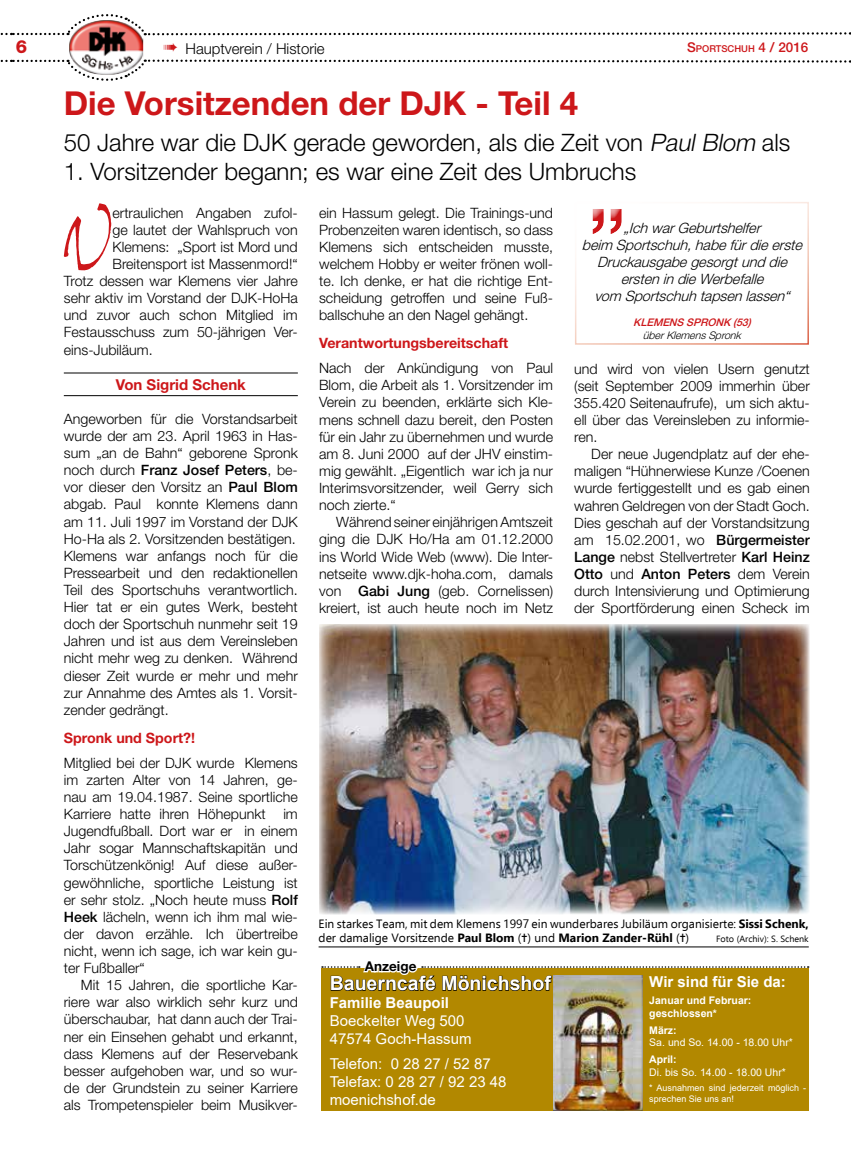
<style>
.page{position:relative;width:851px;height:1149px;background:#fff}
.page>*{position:absolute;margin:0;border:0;box-sizing:border-box;transform-origin:0 0}
.t1{font:90.9px "Bergell Let Plain";color:#cd171a}
.t2{font:500 90px "Helvetica Neue";color:#cd171a}
.t3{font:700 33px "Helvetica Neue";color:#cd171a}
.t4{font:300 24px "Helvetica Neue";color:#000}
.t5{font:700 19.5px "Arial";color:#fff}
.t6{font:800 18px "Helvetica Neue";color:#cd171a}
.t7{font:15px/18px "Arial";color:#fff}
.t8{font:700 15px "Arial";color:#fff}
.t9{font:300 15px "Helvetica Neue";color:#000}
.t10{font:700 15px "Helvetica Neue";color:#cd171a}
.t11{font:300 14.25px/17.1px "Helvetica Neue";color:#000;text-align:justify}
.t12{font:italic 300 14.25px/17.1px "Helvetica Neue";color:#000;text-align:center}
.t13{font:700 14.25px "Helvetica Neue";color:#cd171a}
.t14{font:700 13.5px "Helvetica Neue";color:#000}
.t15{font:12px/14.4px "Ebrima";color:#000}
.t16{font:10.5px "Arial";color:#fff}
.t17{font:700 10.5px/12.6px "Arial";color:#fff}
.t18{font:italic 500 10.5px "Helvetica Neue";color:#cd171a}
.t19{font:italic 300 10.5px "Helvetica Neue";color:#000}
.t20{font:500 9.45px "Helvetica Neue";color:#cd171a}
.t21{font:9px/10.8px "Arial";color:#fff}
.t22{font:9px "Ebrima";color:#000}
.s1{font-size:13.5px}
.s2{font-style:italic}
.s3{font-weight:500}
.s4{font-weight:700}
</style>
<div class="page">
<img style="left:69px;top:36px;width:74px;height:22px">
<svg style="left:0;top:14px;width:850px;height:22px"></svg>
<svg style="left:0;top:58px;width:850px;height:23px"></svg>
<div style="left:320px;top:967px;width:488px;height:143px;background:#b28800"></div>
<hr style="left:64px;top:395px;width:234px;height:1px;background:#000">
<hr style="left:64px;top:372px;width:234px;height:1px;background:#000">
<div style="left:575px;top:202px;width:233px;height:142px;border:2px solid #fff"></div>
<hr style="left:318px;top:946px;width:490px;height:1px;background:#000">
<img style="left:553px;top:991px;width:89px;height:119px">
<svg style="left:322px;top:966px;width:486px;height:25px"></svg>
<div style="left:318px;top:623px;width:493px;height:292px;background:#000;opacity:.75"></div>
<p class="t6" style="left:16px;top:36px;width:13px">6</p>
<p class="t20" style="left:687px;top:43px;width:123px"><span class="s1">S</span>PORTSCHUH <span class="s1">4 / 2016</span></p>
<p class="t9" style="left:185px;top:39px;width:141px">Hauptverein / Historie</p>
<h3 class="t3" style="left:64px;top:83px;width:515px">Die Vorsitzenden der DJK - Teil 4</h3>
<h3 class="t4" style="left:64px;top:127px;width:728px">50 Jahre war die DJK gerade geworden, als die Zeit von <span class="s2">Paul Blom</span> als</h3>
<h3 class="t4" style="left:64px;top:156px;width:574px">1. Vorsitzender begann; es war eine Zeit des Umbruchs</h3>
<h1 class="t1" style="left:63px;top:184px;width:51px">V</h1>
<p class="t11" style="left:112px;top:204px;width:187px">ertraulichen Angaben zufol-</p>
<p class="t11" style="left:112px;top:221px;width:187px">ge lautet der Wahlspruch von</p>
<p class="t11" style="left:112px;top:238px;width:187px">Klemens: „Sport ist Mord und</p>
<p class="t11" style="left:112px;top:255px;width:187px">Breitensport ist Massenmord!“</p>
<p class="t11" style="left:64px;top:272px;width:235px">Trotz dessen war Klemens vier Jahre</p>
<p class="t11" style="left:64px;top:289px;width:235px">sehr aktiv im Vorstand der DJK-HoHa</p>
<p class="t11" style="left:64px;top:306px;width:235px">und zuvor auch schon Mitglied im</p>
<p class="t11" style="left:64px;top:323px;width:235px">Festausschuss zum 50-jährigen Ver-</p>
<p class="t11" style="left:64px;top:340px;width:90px">eins-Jubiläum.</p>
<p class="t10" style="left:116px;top:375px;width:132px">Von Sigrid Schenk</p>
<p class="t11" style="left:64px;top:410px;width:235px;text-align:left">Angeworben für die Vorstandsarbeit wurde der am 23. April 1963 in Has&shy;sum „an de Bahn“ geborene Spronk noch durch <span class="s3">Franz Josef Peters</span>, be&shy;vor dieser den Vorsitz an <span class="s3">Paul Blom </span>abgab. Paul konnte Klemens dann am 11. Juli 1997 im Vorstand der DJK Ho-Ha als 2. Vorsitzenden bestätigen.<br>Klemens war anfangs noch für die Pressearbeit und den redaktionellen Teil des Sportschuhs verantwortlich.<br>Hier tat er ein gutes Werk, besteht doch der Sportschuh nunmehr seit 19<br>Jahren und ist aus dem Vereinsleben nicht mehr weg zu denken. Während dieser Zeit wurde er mehr und mehr zur Annahme des Amtes als 1. Vorsit&shy;zender gedrängt.</p>
<p class="t13" style="left:64px;top:728px;width:133px">Spronk und Sport?!</p>
<p class="t11" style="left:64px;top:753px;width:235px">Mitglied bei der DJK wurde Klemens im zarten Alter von 14 Jahren, ge&shy;nau am 19.04.1987. Seine sportliche Karriere hatte ihren Höhepunkt im Jugendfußball. Dort war er in einem Jahr sogar Mannschaftskapitän und Torschützenkönig! Auf diese außer&shy;gewöhnliche, sportliche Leistung ist er sehr stolz. „Noch heute muss <span class="s3">Rolf Heek</span> lächeln, wenn ich ihm mal wie&shy;der davon erzähle. Ich übertreibe nicht, wenn ich sage, ich war kein gu&shy;ter Fußballer“</p>
<p class="t11" style="left:64px;top:976px;width:235px;text-indent:17px">Mit 15 Jahren, die sportliche Kar&shy;riere war also wirklich sehr kurz und überschaubar, hat dann auch der Trai&shy;ner ein Einsehen gehabt und erkannt, dass Klemens auf der Reservebank besser aufgehoben war, und so wur&shy;de der Grundstein zu seiner Karriere als Trompetenspieler beim Musikver-</p>
<p class="t11" style="left:319px;top:204px;width:235px">ein Hassum gelegt. Die Trainings-und Probenzeiten waren identisch, so dass Klemens sich entscheiden musste, welchem Hobby er weiter frönen woll&shy;te. Ich denke, er hat die richtige Ent&shy;scheidung getroffen und seine Fuß&shy;ballschuhe an den Nagel gehängt.</p>
<p class="t13" style="left:319px;top:334px;width:190px">Verantwortungsbereitschaft</p>
<p class="t11" style="left:319px;top:359px;width:235px">Nach der Ankündigung von Paul Blom, die Arbeit als 1. Vorsitzender im Verein zu beenden, erklärte sich Kle&shy;mens schnell dazu bereit, den Posten für ein Jahr zu übernehmen und wurde am 8. Juni 2000 auf der JHV einstim&shy;mig gewählt. „Eigentlich war ich ja nur Interimsvorsitzender, weil Gerry sich noch zierte.“</p>
<p class="t11" style="left:319px;top:513px;width:235px;text-indent:17px">Während seiner einjährigen Amtszeit ging die DJK Ho/Ha am 01.12.2000 ins World Wide Web (www). Die Inter&shy;netseite www.djk-hoha.com, damals von <span class="s3">Gabi Jung</span> (geb. Cornelissen) kreiert, ist auch heute noch im Netz</p>
<h2 class="t2" style="left:587px;top:135px;width:41px">„</h2>
<p class="t12" style="left:582px;top:219px;width:226px">„IchwarGeburtshelfer<br>beim Sportschuh,habefürdieerste<br>Druckausgabegesorgtunddie erstenindieWerbefalle<br>vom Sportschuhtapsenlassen“</p>
<p class="t18" style="left:633px;top:316px;width:119px">KLEMENS SPRONK (53)</p>
<p class="t19" style="left:643px;top:329px;width:103px">überKlemensSpronk</p>
<p class="t11" style="left:574px;top:359px;width:237px">und wird von vielen Usern genutzt (seit September 2009 immerhin über 355.420 Seitenaufrufe), um sich aktu&shy;ell über das Vereinsleben zu informie&shy;ren.</p>
<p class="t11" style="left:574px;top:445px;width:237px;text-indent:17px">Der neue Jugendplatz auf der ehe&shy;maligen “Hühnerwiese Kunze /Coenen wurde fertiggestellt und es gab einen wahren Geldregen von der Stadt Goch.<br>Dies geschah auf der Vorstandsitzung am 15.02.2001, wo <span class="s3">Bürgermeister Lange</span> nebst Stellvertreter <span class="s3">Karl Heinz Otto</span> und <span class="s3">Anton Peters</span> dem Verein durch Intensivierung und Optimierung der Sportförderung einen Scheck im</p>
<p class="t15" style="left:318px;top:916px;width:491px">Ein starkes Team, mit dem Klemens 1997 ein wunderbares Jubiläum organisierte: <span class="s4">Sissi Schenk, </span>der damalige Vorsitzende <span class="s4">Paul Blom</span> (✝) und <span class="s4">Marion Zander-Rühl</span> (✝)</p>
<p class="t22" style="left:716px;top:932px;width:94px">Foto (Archiv): S. Schenk</p>
<p class="t14" style="left:365px;top:957px;width:53px">Anzeige</p>
<h3 class="t5" style="left:330px;top:969px;width:223px">Bauerncafé Mönichshof</h3>
<p class="t8" style="left:330px;top:992px;width:121px">Familie Beaupoil</p>
<p class="t7" style="left:330px;top:1011px;width:143px">Boeckelter Weg 500<br>47574 Goch-Hassum</p>
<p class="t7" style="left:330px;top:1053px;width:178px">Telefon: 0 28 27 / 52 87<br>Telefax: 0 28 27 / 92 23 48 moenichshof.de</p>
<p class="t8" style="left:649px;top:971px;width:138px">Wir sind für Sie da:</p>
<p class="t17" style="left:649px;top:994px;width:104px">Januar und Februar: geschlossen*</p>
<p class="t17" style="left:649px;top:1023px;width:29px">März:</p>
<p class="t16" style="left:649px;top:1035px;width:145px">Sa. und So. 14.00 - 18.00 Uhr*</p>
<p class="t17" style="left:649px;top:1052px;width:29px">April:</p>
<p class="t16" style="left:649px;top:1064px;width:138px">Di. bis So. 14.00 - 18.00 Uhr*</p>
<p class="t21" style="left:649px;top:1081px;width:158px">* Ausnahmen sind jederzeit möglich - sprechen Sie uns an!</p>
</div>
